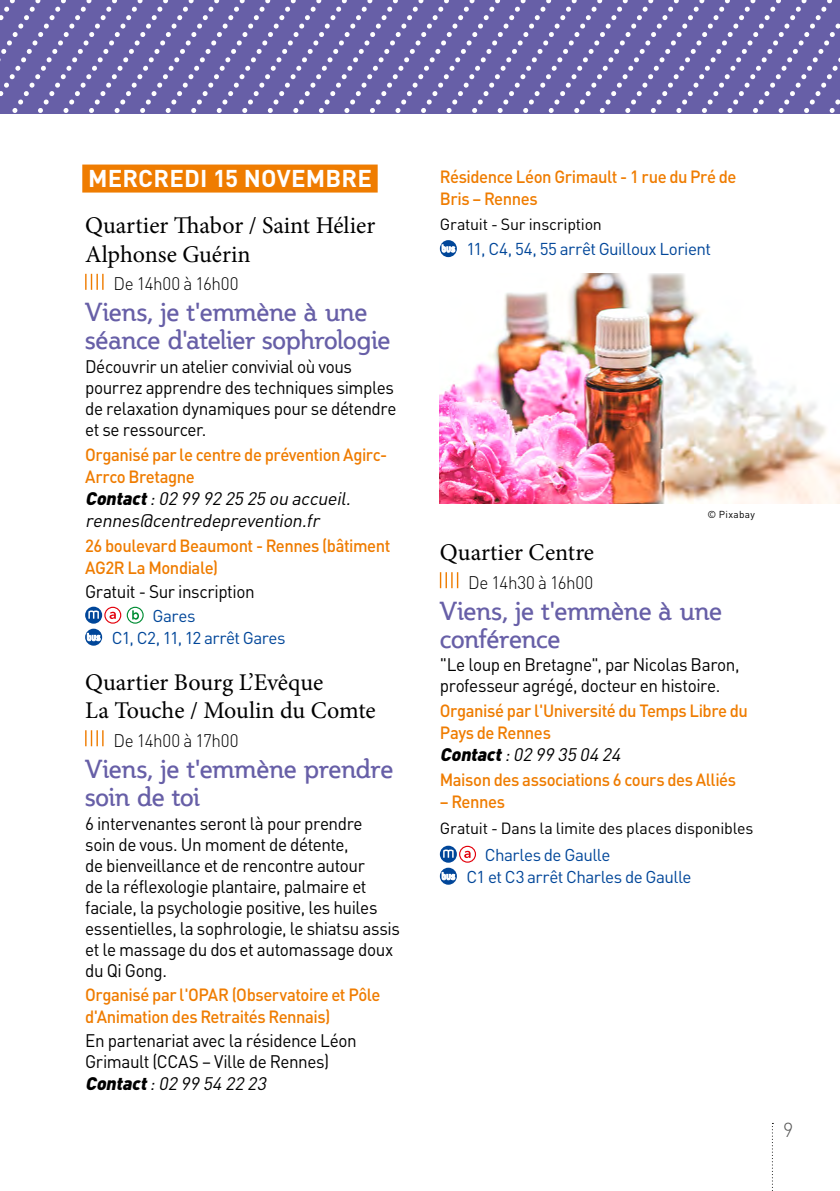
<style>
.page{position:relative;width:840px;height:1191px;background:#fff}
.page>*{position:absolute;margin:0;border:0;box-sizing:border-box;transform-origin:0 0}
.t1{font:26px/28px "Steinem";letter-spacing:-.01em;color:#675fa7}
.t2{font:24px/28.8px "Minion Pro";color:#000}
.t3{font:700 24px "DIN Pro";letter-spacing:.005em;color:#fff}
.t4{font:300 20px "DIN Pro";color:#565655}
.t5{font:18px/21px "DIN Pro";letter-spacing:-.025em;color:#000;scale:.95 1}
.t6{font:italic 18px/22px "DIN Pro";color:#000}
.t7{font:300 18px "DIN Pro";letter-spacing:-.015em;color:#000;scale:.95 1}
.t8{font:500 17.6px/22px "DIN Pro";letter-spacing:-.025em;color:#ef7c00;scale:.95 1}
.t9{font:17px/22px "DIN Pro";letter-spacing:-.03em;color:#004699}
.t10{font:16px "DIN Pro";letter-spacing:-.015em;color:#000}
.t11{font:10px "DIN Pro";letter-spacing:.03em;color:#000}
.s1{font-weight:900}
.s2{font-weight:900;font-style:italic}
.s3{font-style:italic}
</style>
<div class="page">
<svg style="left:597px;top:0;width:242px;height:113px;background:#746dae"></svg>
<svg style="left:572px;top:0;width:25px;height:113px;background:#756daf"></svg>
<svg style="left:546px;top:0;width:26px;height:113px;background:#746daf"></svg>
<svg style="left:470px;top:0;width:76px;height:113px;background:#746daf"></svg>
<svg style="left:393px;top:0;width:77px;height:113px;background:#746daf"></svg>
<svg style="left:342px;top:0;width:51px;height:113px;background:#746daf"></svg>
<svg style="left:0;top:0;width:342px;height:113px;background:#746dae"></svg>
<svg style="left:771px;top:1123px;width:2px;height:68px"></svg>
<div style="left:82px;top:164px;width:295px;height:28px;background:#ef7c00"></div>
<svg style="left:85px;top:274px;width:19px;height:16px"></svg>
<svg style="left:85px;top:730px;width:19px;height:16px"></svg>
<svg style="left:85px;top:606px;width:17px;height:17px"></svg>
<svg style="left:88px;top:607px;width:33px;height:16px"></svg>
<svg style="left:127px;top:607px;width:17px;height:16px"></svg>
<svg style="left:85px;top:628px;width:17px;height:17px"></svg>
<svg style="left:87px;top:633px;width:13px;height:8px"></svg>
<img style="left:439px;top:274px;width:400px;height:229px">
<svg style="left:439px;top:572px;width:20px;height:16px"></svg>
<svg style="left:439px;top:240px;width:17px;height:17px"></svg>
<svg style="left:441px;top:245px;width:14px;height:7px"></svg>
<svg style="left:439px;top:845px;width:17px;height:17px"></svg>
<svg style="left:443px;top:849px;width:10px;height:8px"></svg>
<svg style="left:459px;top:845px;width:17px;height:17px"></svg>
<svg style="left:439px;top:867px;width:17px;height:17px"></svg>
<svg style="left:441px;top:872px;width:14px;height:8px"></svg>
<h2 class="t3" style="left:88px;top:158px;width:285px">MERCREDI 15 NOVEMBRE</h2>
<h2 class="t2" style="left:85px;top:211px;width:291px">Quartier Thabor / Saint Hélier<br>Alphonse Guérin</h2>
<p class="t7" style="left:113px;top:270px;width:133px">De 14h00 à 16h00</p>
<h1 class="t1" style="left:85px;top:298px;width:306px">Viens, je t'emmène à une séance d'atelier sophrologie</h1>
<p class="t5" style="left:85px;top:354px;width:329px">Découvrir un atelier convivial où vous pourrez apprendre des techniques simples de relaxation dynamiques pour se détendre et se ressourcer.</p>
<p class="t8" style="left:85px;top:442px;width:319px">Organisé par le centre de prévention Agirc-<br>Arrco Bretagne</p>
<p class="t6" style="left:85px;top:486px;width:271px"><span class="s1">Contact</span>:0299922525ou accueil. rennes@centredeprevention.fr</p>
<p class="t8" style="left:85px;top:532px;width:322px">26 boulevard Beaumont - Rennes (bâtiment<br>AG2R La Mondiale)</p>
<p class="t5" style="left:85px;top:579px;width:180px">Gratuit - Sur inscription</p>
<p class="t9" style="left:112px;top:603px;width:175px;text-indent:41px">Gares<br>C1, C2, 11, 12 arrêt Gares</p>
<h2 class="t2" style="left:85px;top:667px;width:292px">Quartier Bourg L’Evêque<br>La Touche / Moulin du Comte</h2>
<p class="t7" style="left:113px;top:726px;width:133px">De 14h00 à 17h00</p>
<h1 class="t1" style="left:85px;top:755px;width:309px">Viens, je t'emmène prendre soin de toi</h1>
<p class="t5" style="left:85px;top:810px;width:333px">6 intervenantes seront là pour prendre<br>soin de vous. Un moment de détente,<br>de bienveillance et de rencontre autour<br>de la réflexologie plantaire, palmaire et faciale, la psychologie positive, les huiles essentielles, la sophrologie, le shiatsu assis et le massage du dos et automassage doux du Qi Gong.</p>
<p class="t8" style="left:85px;top:982px;width:312px">Organisé par l'OPAR (Observatoire et Pôle d'Animation des Retraités Rennais)</p>
<p class="t5" style="left:85px;top:1028px;width:287px;line-height:21.6px">En partenariat avec la résidence Léon<br>Grimault (CCAS – Ville de Rennes)<br><span class="s2">Contact</span><span class="s3">:0299542223</span></p>
<p class="t8" style="left:439px;top:163px;width:313px">Résidence Léon Grimault - 1 rue du Pré de<br>Bris – Rennes</p>
<p class="t10" style="left:439px;top:212px;width:163px">Gratuit - Sur inscription</p>
<p class="t9" style="left:466px;top:236px;width:246px">11, C4, 54, 55 arrêt Guilloux Lorient</p>
<p class="t11" style="left:707px;top:506px;width:49px">© Pixabay</p>
<h2 class="t2" style="left:439px;top:538px;width:156px">Quartier Centre</h2>
<p class="t7" style="left:468px;top:568px;width:133px">De 14h30 à 16h00</p>
<h1 class="t1" style="left:439px;top:597px;width:283px">Viens, je t'emmène à une conférence</h1>
<p class="t5" style="left:439px;top:652px;width:317px">"Le loup en Bretagne", par Nicolas Baron, professeur agrégé, docteur en histoire.</p>
<p class="t8" style="left:439px;top:698px;width:326px">Organisé par l'Université du Temps Libre du<br>Pays de Rennes</p>
<p class="t6" style="left:439px;top:742px;width:186px"><span class="s1">Contact</span>:0299350424</p>
<p class="t8" style="left:439px;top:767px;width:313px">Maison des associations 6 cours des Alliés</p>
<p class="t8" style="left:439px;top:789px;width:70px">– Rennes</p>
<p class="t10" style="left:439px;top:815px;width:315px">Gratuit - Dans la limite des places disponibles</p>
<p class="t9" style="left:466px;top:842px;width:226px;text-indent:18px">Charles de Gaulle<br>C1 et C3 arrêt Charles de Gaulle</p>
<p class="t4" style="left:782px;top:1114px;width:12px">9</p>
</div>
